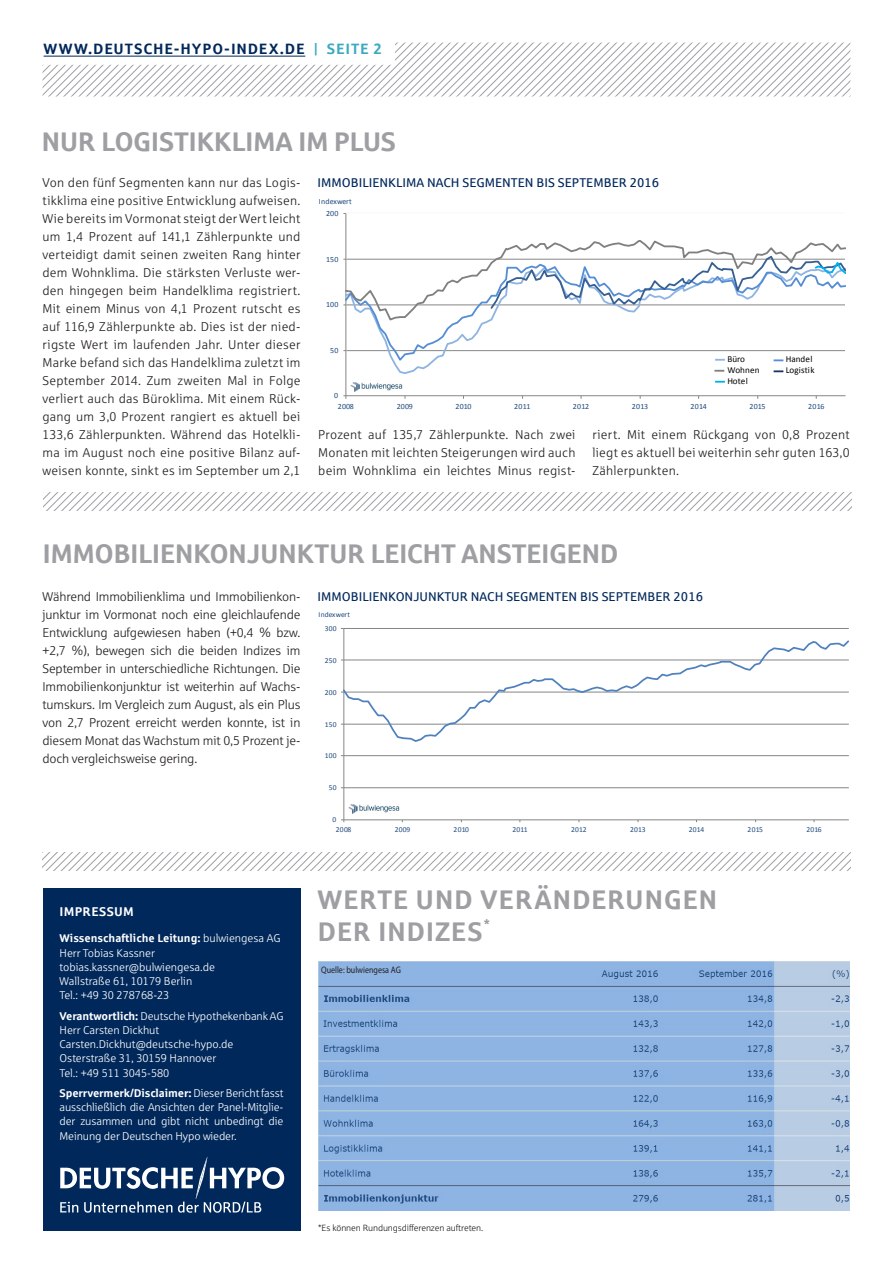
<style>
.page{position:relative;width:893px;height:1263px;background:#fff}
.page>*{position:absolute;margin:0;border:0;box-sizing:border-box;transform-origin:0 0}
.t1{font:700 27px "Sparkasse Rg";letter-spacing:-.015em;color:#9d9fa2}
.t2{font:700 27px/32.4px "Sparkasse Rg";letter-spacing:.025em;color:#9d9fa2}
.t3{font:700 15px "Sparkasse Rg";letter-spacing:.055em;color:#00285b}
.t4{font:700 13.5px "Sparkasse Rg";color:#9d9fa2}
.t5{font:12.75px/18px "Sparkasse Lt";letter-spacing:.015em;color:#231f20;text-align:justify}
.t6{font:12.75px "Sparkasse Rg";color:#00285b}
.t7{font:700 12.75px "Sparkasse Rg";letter-spacing:.02em;color:#fff}
.t8{font:11.25px/14.2px "Sparkasse Lt";color:#fff;text-align:justify}
.t9{font:700 11.25px "Sparkasse Rg";color:#fff}
.t10{font:9.45px "Myriad Pro";color:#231f20;scale:.85 1}
.t11{font:9.15px "Calibri";letter-spacing:.005em;color:#000}
.t12{font:9px "Sparkasse Lt";letter-spacing:-.01em;color:#231f20}
.t13{font:7.95px "Calibri";letter-spacing:.03em;color:#1f497d}
.t14{font:7.65px "Calibri";letter-spacing:.03em;color:#1f497d}
.s1{color:#3baac0}
.s2{font-family:"Sparkasse Lt";font-weight:400}
.s3{font-family:"Sparkasse Rg";font-weight:700}
</style>
<div class="page">
<svg style="left:43px;top:43px;width:807px;height:54px"></svg>
<div style="left:43px;top:889px;width:257px;height:342px;background:#00285b"></div>
<svg style="left:43px;top:493px;width:808px;height:18px"></svg>
<svg style="left:43px;top:853px;width:807px;height:18px"></svg>
<svg style="left:60px;top:1157px;width:224px;height:56px"></svg>
<hr style="left:44px;top:56px;width:261px;height:1px;background:#00285b">
<img style="left:318px;top:962px;width:532px;height:248px">
<hr style="left:346px;top:213px;width:1px;height:183px;background:#868686">
<hr style="left:346px;top:395px;width:499px;height:1px;background:#868686">
<svg style="left:343px;top:395px;width:4px;height:4px"></svg>
<svg style="left:346px;top:322px;width:499px;height:41px"></svg>
<svg style="left:343px;top:239px;width:503px;height:83px"></svg>
<img style="left:350px;top:382px;width:53px;height:9px">
<svg style="left:714px;top:370px;width:10px;height:2px"></svg>
<svg style="left:715px;top:359px;width:10px;height:2px"></svg>
<svg style="left:774px;top:370px;width:9px;height:2px"></svg>
<svg style="left:715px;top:381px;width:10px;height:2px"></svg>
<svg style="left:774px;top:359px;width:9px;height:2px"></svg>
<hr style="left:344px;top:787px;width:505px;height:1px;background:#868686">
<hr style="left:344px;top:755px;width:505px;height:1px;background:#868686">
<hr style="left:344px;top:628px;width:505px;height:1px;background:#868686">
<hr style="left:344px;top:628px;width:1px;height:192px;background:#868686">
<hr style="left:344px;top:819px;width:505px;height:1px;background:#868686">
<svg style="left:344px;top:639px;width:505px;height:104px"></svg>
<img style="left:349px;top:804px;width:50px;height:10px">
<p class="t3" style="left:44px;top:39px;width:340px">WWW.DEUTSCHE-HYPO-INDEX.DE <span class="s1">| SEITE 2</span></p>
<p class="t1" style="left:41px;top:124px;width:356px">NUR LOGISTIKKLIMA IM PLUS</p>
<p class="t6" style="left:317px;top:174px;width:343px">IMMOBILIENKLIMA NACH SEGMENTEN BIS SEPTEMBER 2016</p>
<p class="t5" style="left:43px;top:173px;width:259px">Von den fünf Segmenten kann nur das Logis&shy;tikklima eine positive Entwicklung aufweisen.<br>Wie bereits im Vormonat steigt der Wert leicht um 1,4 Prozent auf 141,1 Zählerpunkte und verteidigt damit seinen zweiten Rang hinter dem Wohnklima. Die stärksten Verluste wer&shy;den hingegen beim Handelklima registriert.<br>Mit einem Minus von 4,1 Prozent rutscht es auf 116,9 Zählerpunkte ab. Dies ist der nied&shy;rigste Wert im laufenden Jahr. Unter dieser Marke befand sich das Handelklima zuletzt im September 2014. Zum zweiten Mal in Folge verliert auch das Büroklima. Mit einem Rück&shy;gang um 3,0 Prozent rangiert es aktuell bei 133,6 Zählerpunkten. Während das Hotelkli&shy;ma im August noch eine positive Bilanz auf&shy;weisen konnte, sinkt es im September um 2,1</p>
<p class="t13" style="left:319px;top:196px;width:35px">Indexwert</p>
<p class="t13" style="left:326px;top:209px;width:14px">200</p>
<p class="t13" style="left:326px;top:254px;width:14px">150</p>
<p class="t13" style="left:326px;top:300px;width:14px">100</p>
<p class="t13" style="left:330px;top:345px;width:10px">50</p>
<p class="t11" style="left:727px;top:353px;width:19px">Büro</p>
<p class="t11" style="left:786px;top:353px;width:28px">Handel</p>
<p class="t11" style="left:727px;top:364px;width:34px">Wohnen</p>
<p class="t11" style="left:786px;top:364px;width:30px">Logistik</p>
<p class="t11" style="left:727px;top:375px;width:22px">Hotel</p>
<p class="t13" style="left:334px;top:391px;width:6px">0</p>
<p class="t13" style="left:338px;top:401px;width:18px">2008</p>
<p class="t13" style="left:397px;top:401px;width:18px">2009</p>
<p class="t13" style="left:455px;top:401px;width:18px">2010</p>
<p class="t13" style="left:514px;top:401px;width:18px">2011</p>
<p class="t13" style="left:573px;top:401px;width:18px">2012</p>
<p class="t13" style="left:632px;top:401px;width:18px">2013</p>
<p class="t13" style="left:691px;top:401px;width:18px">2014</p>
<p class="t13" style="left:749px;top:401px;width:18px">2015</p>
<p class="t13" style="left:808px;top:401px;width:18px">2016</p>
<p class="t5" style="left:318px;top:425px;width:259px">Prozent auf 135,7 Zählerpunkte. Nach zwei Monaten mit leichten Steigerungen wird auch beim Wohnklima ein leichtes Minus regist-</p>
<p class="t5" style="left:592px;top:425px;width:259px">riert. Mit einem Rückgang von 0,8 Prozent liegt es aktuell bei weiterhin sehr guten 163,0<br>Zählerpunkten.</p>
<p class="t1" style="left:43px;top:537px;width:578px">IMMOBILIENKONJUNKTUR LEICHT ANSTEIGEND</p>
<p class="t5" style="left:43px;top:587px;width:259px">Während Immobilienklima und Immobilienkon&shy;junktur im Vormonat noch eine gleichlaufende Entwicklung aufgewiesen haben (+0,4 % bzw. +2,7 %), bewegen sich die beiden Indizes im September in unterschiedliche Richtungen. Die Immobilienkonjunktur ist weiterhin auf Wachs&shy;tumskurs. Im Vergleich zum August, als ein Plus von 2,7 Prozent erreicht werden konnte, ist in diesem Monat das Wachstum mit 0,5 Prozent je&shy;doch vergleichsweise gering.</p>
<p class="t6" style="left:317px;top:588px;width:387px">IMMOBILIENKONJUNKTUR NACH SEGMENTEN BIS SEPTEMBER 2016</p>
<p class="t14" style="left:318px;top:609px;width:33px">Indexwert</p>
<p class="t14" style="left:325px;top:623px;width:13px">300</p>
<p class="t14" style="left:325px;top:655px;width:13px">250</p>
<p class="t14" style="left:325px;top:687px;width:13px">200</p>
<p class="t14" style="left:325px;top:719px;width:13px">150</p>
<p class="t14" style="left:325px;top:751px;width:13px">100</p>
<p class="t14" style="left:329px;top:783px;width:9px">50</p>
<p class="t14" style="left:333px;top:815px;width:5px">0</p>
<p class="t7" style="left:60px;top:903px;width:76px">IMPRESSUM</p>
<p class="t9" style="left:60px;top:931px;width:222px">Wissenschaftliche Leitung: <span class="s2">bulwiengesa AG</span></p>
<p class="t8" style="left:60px;top:945px;width:97px">Herr Tobias Kassner</p>
<p class="t8" style="left:60px;top:959px;width:157px">tobias.kassner@bulwiengesa.de</p>
<p class="t8" style="left:60px;top:974px;width:134px">Wallstraße 61, 10179 Berlin</p>
<p class="t8" style="left:60px;top:988px;width:111px">Tel.: +49 30 278768-23</p>
<p class="t8" style="left:60px;top:1008px;width:225px"><span class="s3">Verantwortlich:</span> Deutsche Hypothekenbank AG</p>
<p class="t8" style="left:60px;top:1022px;width:101px">Herr Carsten Dickhut</p>
<p class="t8" style="left:60px;top:1037px;width:175px">Carsten.Dickhut@deutsche-hypo.de</p>
<p class="t8" style="left:60px;top:1051px;width:158px">Osterstraße 31, 30159 Hannover</p>
<p class="t8" style="left:60px;top:1065px;width:111px">Tel.: +49 511 3045-580</p>
<p class="t8" style="left:60px;top:1085px;width:225px"><span class="s3">Sperrvermerk/Disclaimer:</span> Dieser Bericht fasst ausschließlich die Ansichten der Panel-Mitglie&shy;der zusammen und gibt nicht unbedingt die Meinung der Deutschen Hypo wieder.</p>
<p class="t14" style="left:336px;top:825px;width:17px">2008</p>
<p class="t14" style="left:395px;top:825px;width:17px">2009</p>
<p class="t14" style="left:454px;top:825px;width:17px">2010</p>
<p class="t14" style="left:512px;top:825px;width:17px">2011</p>
<p class="t14" style="left:571px;top:825px;width:17px">2012</p>
<p class="t14" style="left:630px;top:825px;width:17px">2013</p>
<p class="t14" style="left:689px;top:825px;width:17px">2014</p>
<p class="t14" style="left:748px;top:825px;width:17px">2015</p>
<p class="t14" style="left:806px;top:825px;width:17px">2016</p>
<p class="t2" style="left:317px;top:882px;width:401px">WERTE UND VERÄNDERUNGEN<br>DER INDIZES</p>
<p class="t4" style="left:484px;top:916px;width:8px">*</p>
<p class="t10" style="left:321px;top:964px;width:95px">Quelle: bulwiengesa AG</p>
<p class="t12" style="left:318px;top:1222px;width:166px">*Es können Rundungsdifferenzen auftreten.</p>
</div>
